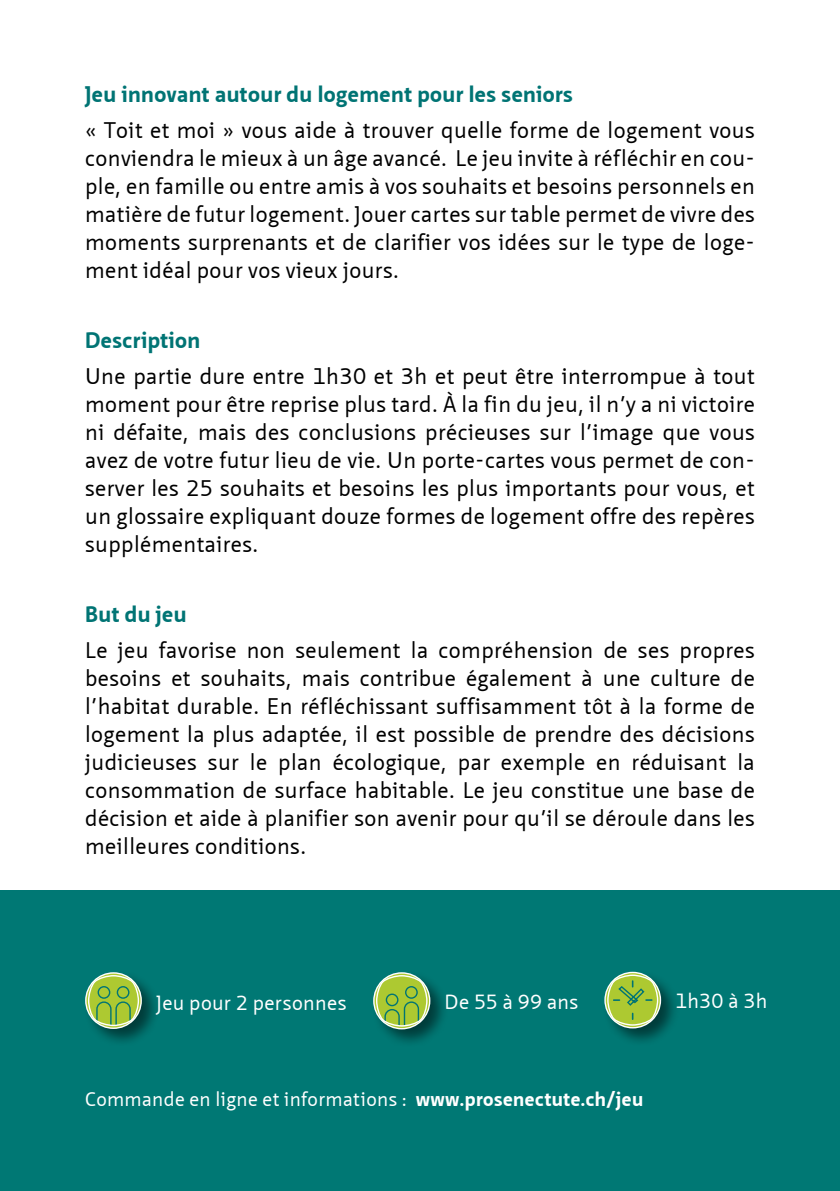
<style>
.page{position:relative;width:840px;height:1191px;background:#fff}
.page>*{position:absolute;margin:0;border:0;box-sizing:border-box;transform-origin:0 0}
.t1{font:22px/28px "Neue Sans Pro";letter-spacing:.02em;color:#000;text-align:justify}
.t2{font:700 22px "Neue Sans Pro";letter-spacing:.02em;color:#007474}
.t3{font:20px "Neue Sans Pro";letter-spacing:.015em;color:#fff}
.t4{font:19.2px "Neue Sans Pro";letter-spacing:.02em;color:#fff}
.s1{font-weight:700}
</style>
<div class="page">
<hr style="left:839px;top:0;width:1px;height:300px;background:#efeee6">
<div style="left:0;top:891px;width:839px;height:300px;background:#007874"></div>
<div style="left:82px;top:970px;width:78px;height:77px;background:#000;opacity:.5"></div>
<svg style="left:84px;top:971px;width:58px;height:58px"></svg>
<div style="left:601px;top:969px;width:78px;height:78px;background:#000;opacity:.5"></div>
<svg style="left:603px;top:971px;width:58px;height:58px"></svg>
<div style="left:370px;top:970px;width:79px;height:77px;background:#000;opacity:.5"></div>
<svg style="left:372px;top:971px;width:59px;height:59px"></svg>
<p class="t2" style="left:85px;top:80px;width:489px">Jeu innovant autour du logement pour les seniors</p>
<p class="t1" style="left:85px;top:116px;width:671px">« Toit et moi » vous aide à trouver quelle forme de logement vous conviendra le mieux à un âge avancé. Le jeu invite à réfléchir en cou&shy;ple, en famille ou entre amis à vos souhaits et besoins personnels en matière de futur logement. Jouer cartes sur table permet de vivre des moments surprenants et de clarifier vos idées sur le type de loge&shy;ment idéal pour vos vieux jours.</p>
<p class="t2" style="left:85px;top:326px;width:116px">Description</p>
<p class="t1" style="left:85px;top:362px;width:671px">Une partie dure entre 1h30 et 3h et peut être interrompue à tout moment pour être reprise plus tard. À la fin du jeu, il n’y a ni victoire ni défaite, mais des conclusions précieuses sur l’image que vous avez de votre futur lieu de vie. Un porte-cartes vous permet de con&shy;server les 25 souhaits et besoins les plus importants pour vous, et un glossaire expliquant douze formes de logement offre des repères supplémentaires.</p>
<p class="t2" style="left:85px;top:600px;width:103px">But du jeu</p>
<p class="t1" style="left:85px;top:636px;width:671px">Le jeu favorise non seulement la compréhension de ses propres besoins et souhaits, mais contribue également à une culture de l’habitat durable. En réfléchissant suffisamment tôt à la forme de logement la plus adaptée, il est possible de prendre des décisions judicieuses sur le plan écologique, par exemple en réduisant la consommation de surface habitable. Le jeu constitue une base de décision et aide à planifier son avenir pour qu’il se déroule dans les meilleures conditions.</p>
<p class="t3" style="left:156px;top:990px;width:192px">Jeu pour 2 personnes</p>
<p class="t3" style="left:444px;top:988px;width:135px">De 55 à 99 ans</p>
<p class="t3" style="left:675px;top:988px;width:93px">1h30 à 3h</p>
<p class="t4" style="left:85px;top:1086px;width:559px">Commande en ligne et informations : <span class="s1">www.prosenectute.ch/jeu</span></p>
</div>
